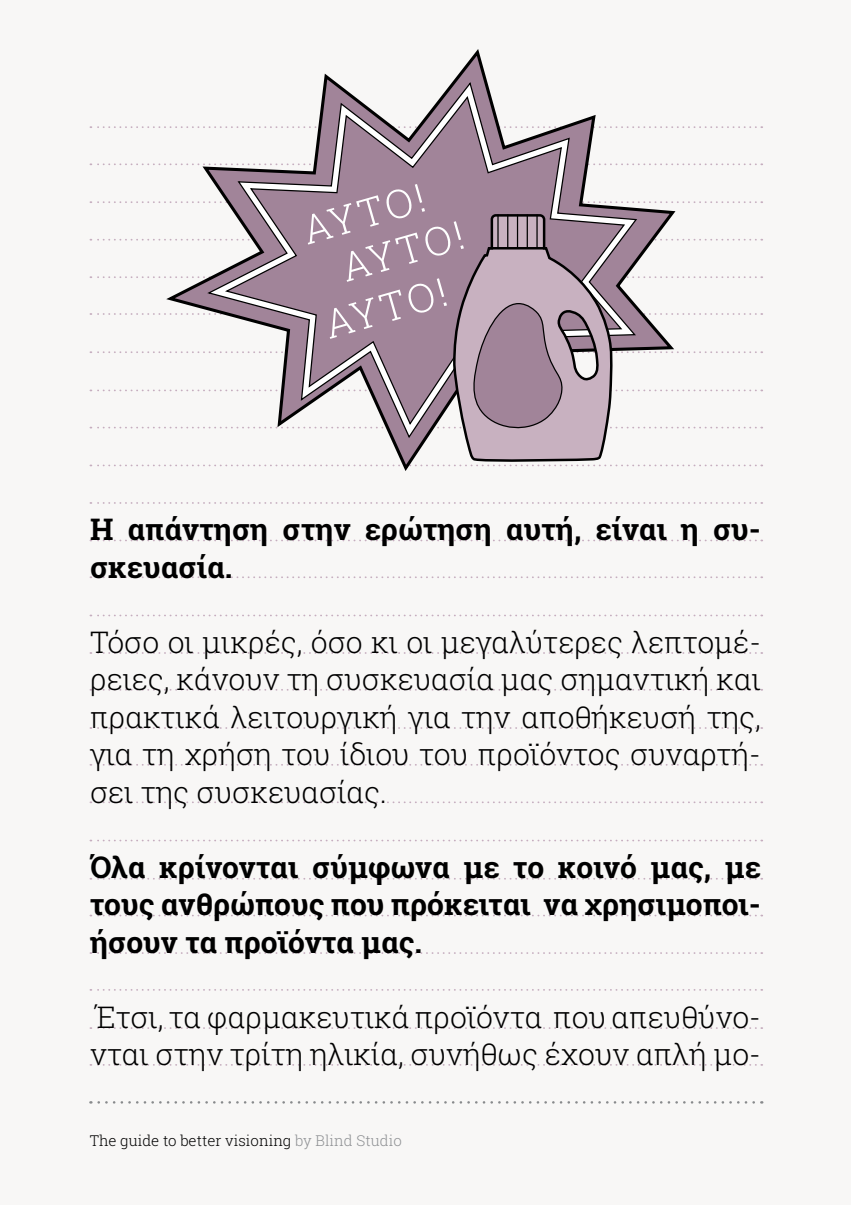
<style>
.page{position:relative;width:851px;height:1205px;background:#fff}
.page>*{position:absolute;margin:0;border:0;box-sizing:border-box;transform-origin:0 0}
.t1{font:300 30px/37.5px "Roboto Slab";color:#000;text-align:justify}
.t2{font:700 30px/37.5px "Roboto Slab";color:#000}
.t3{font:300 15px "Roboto Slab";color:#000}
.s1{color:#8f9194}
</style>
<div class="page">
<div style="left:0;top:0;width:850px;height:1205px;background:#f8f7f6"></div>
<svg style="left:90px;top:1101px;width:663px;height:2px"></svg>
<svg style="left:90px;top:952px;width:661px;height:2px"></svg>
<svg style="left:90px;top:801px;width:662px;height:2px"></svg>
<svg style="left:90px;top:652px;width:661px;height:2px"></svg>
<svg style="left:90px;top:502px;width:661px;height:2px"></svg>
<svg style="left:90px;top:1064px;width:661px;height:2px"></svg>
<svg style="left:90px;top:914px;width:662px;height:2px"></svg>
<svg style="left:90px;top:764px;width:661px;height:2px"></svg>
<svg style="left:90px;top:614px;width:662px;height:2px"></svg>
<svg style="left:90px;top:1027px;width:661px;height:2px"></svg>
<svg style="left:90px;top:878px;width:661px;height:1px"></svg>
<svg style="left:90px;top:727px;width:661px;height:2px"></svg>
<svg style="left:90px;top:576px;width:661px;height:2px"></svg>
<svg style="left:90px;top:163px;width:662px;height:2px"></svg>
<svg style="left:90px;top:989px;width:661px;height:2px"></svg>
<svg style="left:90px;top:839px;width:662px;height:2px"></svg>
<svg style="left:90px;top:689px;width:661px;height:2px"></svg>
<svg style="left:90px;top:539px;width:662px;height:2px"></svg>
<svg style="left:90px;top:126px;width:661px;height:2px"></svg>
<svg style="left:162px;top:49px;width:516px;height:422px"></svg>
<svg style="left:205px;top:81px;width:433px;height:103px"></svg>
<svg style="left:90px;top:184px;width:662px;height:282px"></svg>
<p class="t2" style="left:90px;top:510px;width:672px">Η απάντηση στην ερώτηση αυτή, είναι η συ&shy;σκευασία.</p>
<p class="t1" style="left:90px;top:622px;width:672px">Τόσο οι μικρές, όσο κι οι μεγαλύτερες λεπτομέ&shy;ρειες, κάνουν τη συσκευασία μας σημαντική και πρακτικά λειτουργική για την αποθήκευσή της, για τη χρήση του ίδιου του προϊόντος συναρτή&shy;σει της συσκευασίας.</p>
<p class="t2" style="left:90px;top:848px;width:672px;text-align:justify">Όλα κρίνονται σύμφωνα με το κοινό μας, με τους ανθρώπους που πρόκειται να χρησιμοποι&shy;ήσουν τα προϊόντα μας.</p>
<p class="t1" style="left:90px;top:997px;width:672px">Έτσι, τα φαρμακευτικά προϊόντα που απευθύνο&shy;νται στην τρίτη ηλικία, συνήθως έχουν απλή μο-</p>
<p class="t3" style="left:90px;top:1130px;width:313px">The guide to better visioning <span class="s1">by Blind Studio</span></p>
</div>
